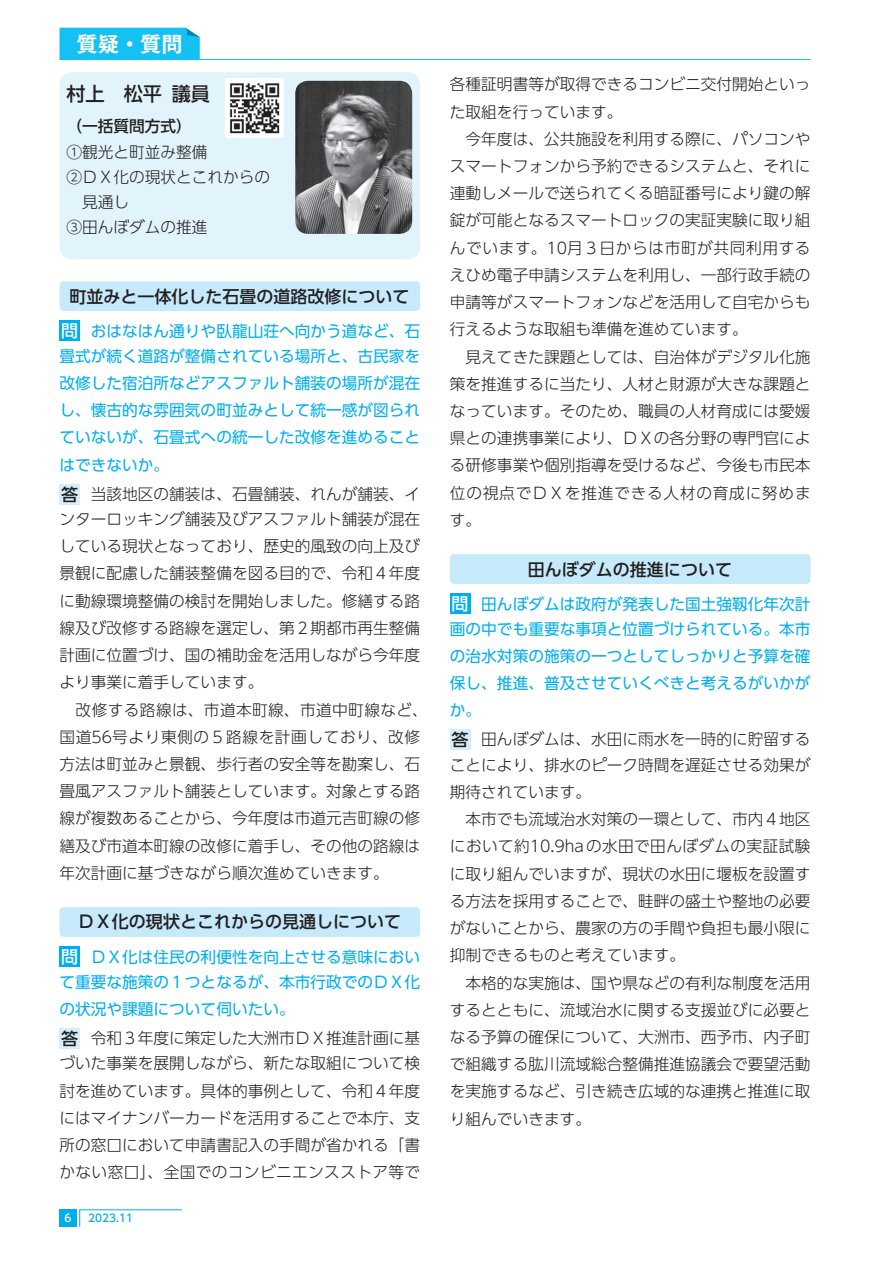
<style>
.page{position:relative;width:893px;height:1263px;background:#fff}
.page>*{position:absolute;margin:0;border:0;box-sizing:border-box;transform-origin:0 0}
.t1{font:21.3px "Tsuku Go Pro E";color:#fff}
.t2{font:500 19.2px "UD Shin Go Pro";color:#231f20}
.t3{font:500 16.95px "UD Shin Go Pro";color:#231f20}
.t4{font:300 15.75px/27.2px "UD Shin Go Pro";color:#231f20}
.t5{font:15.75px/27.2px "UD Shin Go Pro";color:#00aeef}
.t6{font:500 15.75px "UD Shin Go Pro";color:#231f20}
.t7{font:500 10.65px "UD Shin Go Pro";color:#00aeef}
.t8{font:500 10.65px "UD Shin Go Pro";color:#fff}
.s1{font-weight:500;font-size:16.95px;color:#fff}
.s2{font-weight:500;font-size:16.95px}
.s3{font-weight:400;color:#00aeef}
</style>
<div class="page">
<div style="left:60px;top:1210px;width:17px;height:17px;background:#00aeef"></div>
<svg style="left:79px;top:1209px;width:103px;height:18px"></svg>
<hr style="left:60px;top:59px;width:751px;height:1px;background:#15c0f2">
<div style="left:60px;top:72px;width:360px;height:187px;background:#e1f4fc;border-radius:13px"></div>
<div style="left:60px;top:28px;width:140px;height:31px;background:#15c0f2"></div>
<img style="left:295px;top:81px;width:117px;height:153px">
<div style="left:60px;top:281px;width:360px;height:30px;background:#c6eafa;border-radius:4px"></div>
<div style="left:60px;top:321px;width:20px;height:20px;background:#00aeef"></div>
<div style="left:60px;top:484px;width:20px;height:20px;background:#d4effb"></div>
<div style="left:60px;top:907px;width:360px;height:30px;background:#c6eafa;border-radius:4px"></div>
<div style="left:60px;top:946px;width:20px;height:21px;background:#00aeef"></div>
<div style="left:60px;top:1028px;width:20px;height:21px;background:#d4effb"></div>
<div style="left:450px;top:554px;width:361px;height:30px;background:#c6eafa;border-radius:4px"></div>
<div style="left:450px;top:594px;width:20px;height:20px;background:#00aeef"></div>
<div style="left:450px;top:730px;width:20px;height:20px;background:#d4effb"></div>
<img style="left:225px;top:79px;width:59px;height:58px">
<h1 class="t1" style="left:76px;top:25px;width:108px">質疑・質問</h1>
<p class="t2" style="left:66px;top:78px;width:145px">村上　松平 議員</p>
<p class="t6" style="left:66px;top:113px;width:127px">（一括質問方式）</p>
<p class="t4" style="left:66px;top:139px;width:205px;line-height:25px">①観光と町並み整備<br>②ＤＸ化の現状とこれからの　見通し<br>③田んぼダムの推進</p>
<p class="t3" style="left:69px;top:282px;width:342px">町並みと一体化した石畳の道路改修について</p>
<p class="t5" style="left:60px;top:318px;width:362px;line-height:24.9px"><span class="s1">問</span> おはなはん通りや臥龍山荘へ向かう道など、石畳式が続く道路が整備されている場所と、古民家を</p>
<p class="t5" style="left:60px;top:369px;width:362px;text-align:justify">改修した宿泊所などアスファルト舗装の場所が混在し、懐古的な雰囲気の町並みとして統一感が図られていないが、石畳式への統一した改修を進めることはできないか。</p>
<p class="t4" style="left:60px;top:480px;width:362px;line-height:25.3px"><span class="s2">答</span> 当該地区の舗装は、石畳舗装、れんが舗装、インターロッキング舗装及びアスファルト舗装が混在</p>
<p class="t4" style="left:60px;top:532px;width:370px">している現状となっており、歴史的風致の向上及び景観に配慮した舗装整備を図る目的で、令和４年度に動線環境整備の検討を開始しました。修繕する路線及び改修する路線を選定し、第２期都市再生整備計画に位置づけ、国の補助金を活用しながら今年度より事業に着手しています。<br>　改修する路線は、市道本町線、市道中町線など、国道56号より東側の５路線を計画しており、改修方法は町並みと景観、歩行者の安全等を勘案し、石畳風アスファルト舗装としています。対象とする路線が複数あることから、今年度は市道元吉町線の修繕及び市道本町線の改修に着手し、その他の路線は年次計画に基づきながら順次進めていきます。</p>
<p class="t3" style="left:78px;top:908px;width:325px">ＤＸ化の現状とこれからの見通しについて</p>
<p class="t5" style="left:60px;top:944px;width:362px;line-height:24.9px"><span class="s1">問</span> ＤＸ化は住民の利便性を向上させる意味において重要な施策の１つとなるが、本市行政でのＤＸ化</p>
<p class="t4" style="left:60px;top:994px;width:362px;line-height:29.1px"><span class="s3">の状況や課題について伺いたい。<br></span><span class="s2">答</span> 令和３年度に策定した大洲市ＤＸ推進計画に基</p>
<p class="t4" style="left:60px;top:1049px;width:362px;text-align:justify">づいた事業を展開しながら、新たな取組について検討を進めています。具体的事例として、令和４年度にはマイナンバーカードを活用することで本庁、支所の窓口において申請書記入の手間が省かれる「書かない窓口」、全国でのコンビニエンスストア等で</p>
<p class="t8" style="left:65px;top:1210px;width:9px">6</p>
<p class="t7" style="left:88px;top:1210px;width:47px">2023.11</p>
<p class="t4" style="left:450px;top:70px;width:362px">各種証明書等が取得できるコンビニ交付開始といった取組を行っています。<br>　今年度は、公共施設を利用する際に、パソコンやスマートフォンから予約できるシステムと、それに連動しメールで送られてくる暗証番号により鍵の解錠が可能となるスマートロックの実証実験に取り組んでいます。10月３日からは市町が共同利用するえひめ電子申請システムを利用し、一部行政手続の申請等がスマートフォンなどを活用して自宅からも行えるような取組も準備を進めています。<br>　見えてきた課題としては、自治体がデジタル化施策を推進するに当たり、人材と財源が大きな課題となっています。そのため、職員の人材育成には愛媛県との連携事業により、ＤＸの各分野の専門官による研修事業や個別指導を受けるなど、今後も市民本位の視点でＤＸを推進できる人材の育成に努めます。</p>
<p class="t3" style="left:528px;top:555px;width:206px">田んぼダムの推進について</p>
<p class="t5" style="left:450px;top:591px;width:362px;line-height:24.9px"><span class="s1">問</span> 田んぼダムは政府が発表した国土強靱化年次計画の中でも重要な事項と位置づけられている。本市</p>
<p class="t5" style="left:450px;top:642px;width:362px;text-align:justify">の治水対策の施策の一つとしてしっかりと予算を確保し、推進、普及させていくべきと考えるがいかがか。</p>
<p class="t4" style="left:450px;top:726px;width:362px;line-height:25.3px"><span class="s2">答</span> 田んぼダムは、水田に雨水を一時的に貯留することにより、排水のピーク時間を遅延させる効果が</p>
<p class="t4" style="left:450px;top:778px;width:362px">期待されています。<br>　本市でも流域治水対策の一環として、市内４地区において約10.9haの水田で田んぼダムの実証試験に取り組んでいますが、現状の水田に堰板を設置する方法を採用することで、畦畔の盛土や整地の必要がないことから、農家の方の手間や負担も最小限に抑制できるものと考えています。<br>　本格的な実施は、国や県などの有利な制度を活用するとともに、流域治水に関する支援並びに必要となる予算の確保について、大洲市、西予市、内子町で組織する肱川流域総合整備推進協議会で要望活動を実施するなど、引き続き広域的な連携と推進に取り組んでいきます。</p>
</div>
